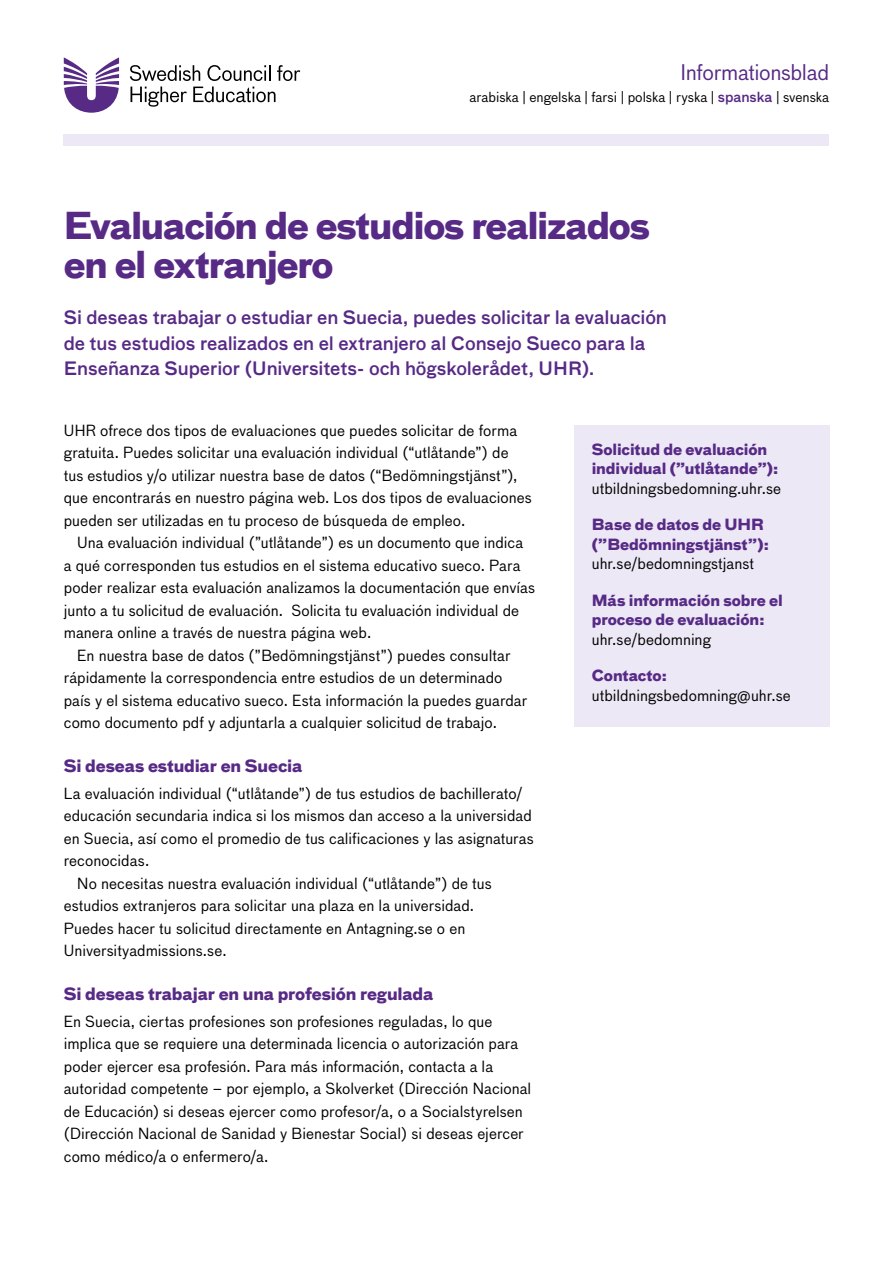
<style>
.page{position:relative;width:893px;height:1263px;background:#fff}
.page>*{position:absolute;margin:0;border:0;box-sizing:border-box;transform-origin:0 0}
.t1{font:700 36px/39px "Bau Pro";letter-spacing:-.035em;color:#572a86}
.t2{font:21px "Bau Pro";letter-spacing:-.015em;color:#572a86}
.Ingress{font:500 18px/25.5px "Bau Pro";letter-spacing:-.005em;color:#572a86}
.t3{font:700 16.5px "Bau Pro";letter-spacing:-.01em;color:#572a86}
.Brödtext{font:15px/22.5px "Bau Pro";letter-spacing:.005em;color:#000}
.Brödtext_med_första{font:15px/22.5px "Bau Pro";letter-spacing:.005em;color:#000}
.Faktaruta_H1{font:700 15px/19.5px "Bau Pro";letter-spacing:-.005em;color:#572a86}
.Faktaruta_brödtext{font:15px "Bau Pro";color:#000}
.Språken{font:13.5px "Bau Pro";color:#000}
.s1{font-weight:500;color:#572a86}
</style>
<div class="page">
<div style="left:64px;top:134px;width:765px;height:12px;background:#ece8f5"></div>
<svg style="left:64px;top:57px;width:55px;height:56px"></svg>
<svg style="left:130px;top:65px;width:170px;height:42px"></svg>
<div style="left:574px;top:425px;width:255px;height:302px;background:#ece8f5"></div>
<h2 class="t2" style="left:681px;top:57px;width:150px">Informationsblad</h2>
<p class="Språken" style="left:470px;top:88px;width:361px">arabiska | engelska | farsi | polska | ryska | <span class="s1">spanska</span> | svenska</p>
<h1 class="t1" style="left:64px;top:203px;width:588px">Evaluación de estudios realizados en el extranjero</h1>
<p class="Ingress" style="left:64px;top:304px;width:605px">Si deseas trabajar o estudiar en Suecia, puedes solicitar la evaluación de tus estudios realizados en el extranjero al Consejo Sueco para la<br>Enseñanza Superior (Universitets- och högskolerådet, UHR).</p>
<p class="Brödtext" style="left:64px;top:418px;width:469px">UHR ofrece dos tipos de evaluaciones que puedes solicitar de forma gratuita. Puedes solicitar una evaluación individual (“utlåtande”) de tus estudios y/o utilizar nuestra base de datos (“Bedömningstjänst”), que encontrarás en nuestro página web. Los dos tipos de evaluaciones pueden ser utilizadas en tu proceso de búsqueda de empleo.</p>
<p class="Brödtext_med_första" style="left:64px;top:531px;width:473px;text-indent:14px">Una evaluación individual (”utlåtande”) es un documento que indica<br>a qué corresponden tus estudios en el sistema educativo sueco. Para poder realizar esta evaluación analizamos la documentación que envías junto a tu solicitud de evaluación. Solicita tu evaluación individual de manera online a través de nuestra página web.</p>
<p class="Brödtext_med_första" style="left:64px;top:643px;width:465px;text-indent:14px">En nuestra base de datos (”Bedömningstjänst”) puedes consultar rápidamente la correspondencia entre estudios de un determinado país y el sistema educativo sueco. Esta información la puedes guardar como documento pdf y adjuntarla a cualquier solicitud de trabajo.</p>
<h2 class="t3" style="left:64px;top:752px;width:240px">Si deseas estudiar en Suecia</h2>
<p class="Brödtext" style="left:64px;top:781px;width:472px">La evaluación individual (“utlåtande”) de tus estudios de bachillerato/ educación secundaria indica si los mismos dan acceso a la universidad en Suecia, así como el promedio de tus calificaciones y las asignaturas reconocidas.</p>
<p class="Brödtext_med_första" style="left:64px;top:871px;width:430px;text-indent:14px">No necesitas nuestra evaluación individual (“utlåtande”) de tus estudios extranjeros para solicitar una plaza en la universidad.<br>Puedes hacer tu solicitud directamente en Antagning.se o en Universityadmissions.se.</p>
<h2 class="t3" style="left:64px;top:980px;width:371px">Si deseas trabajar en una profesión regulada</h2>
<p class="Brödtext" style="left:64px;top:1009px;width:469px">En Suecia, ciertas profesiones son profesiones reguladas, lo que implica que se requiere una determinada licencia o autorización para poder ejercer esa profesión. Para más información, contacta a la autoridad competente – por ejemplo, a Skolverket (Dirección Nacional de Educación) si deseas ejercer como profesor/a, o a Socialstyrelsen (Dirección Nacional de Sanidad y Bienestar Social) si deseas ejercer como médico/a o enfermero/a.</p>
<p class="Faktaruta_H1" style="left:592px;top:438px;width:188px">Solicitud de evaluación individual (”utlåtande”):</p>
<p class="Faktaruta_brödtext" style="left:592px;top:477px;width:191px">utbildningsbedomning.uhr.se</p>
<p class="Faktaruta_H1" style="left:592px;top:514px;width:179px">Base de datos de UHR (”Bedömningstjänst”):</p>
<p class="Faktaruta_brödtext" style="left:592px;top:553px;width:164px">uhr.se/bedomningstjanst</p>
<p class="Faktaruta_H1" style="left:592px;top:589px;width:193px">Más información sobre el proceso de evaluación:</p>
<p class="Faktaruta_brödtext" style="left:592px;top:628px;width:121px">uhr.se/bedomning</p>
<p class="Faktaruta_H1" style="left:592px;top:665px;width:77px">Contacto:</p>
<p class="Faktaruta_brödtext" style="left:592px;top:684px;width:200px">utbildningsbedomning@uhr.se</p>
</div>
